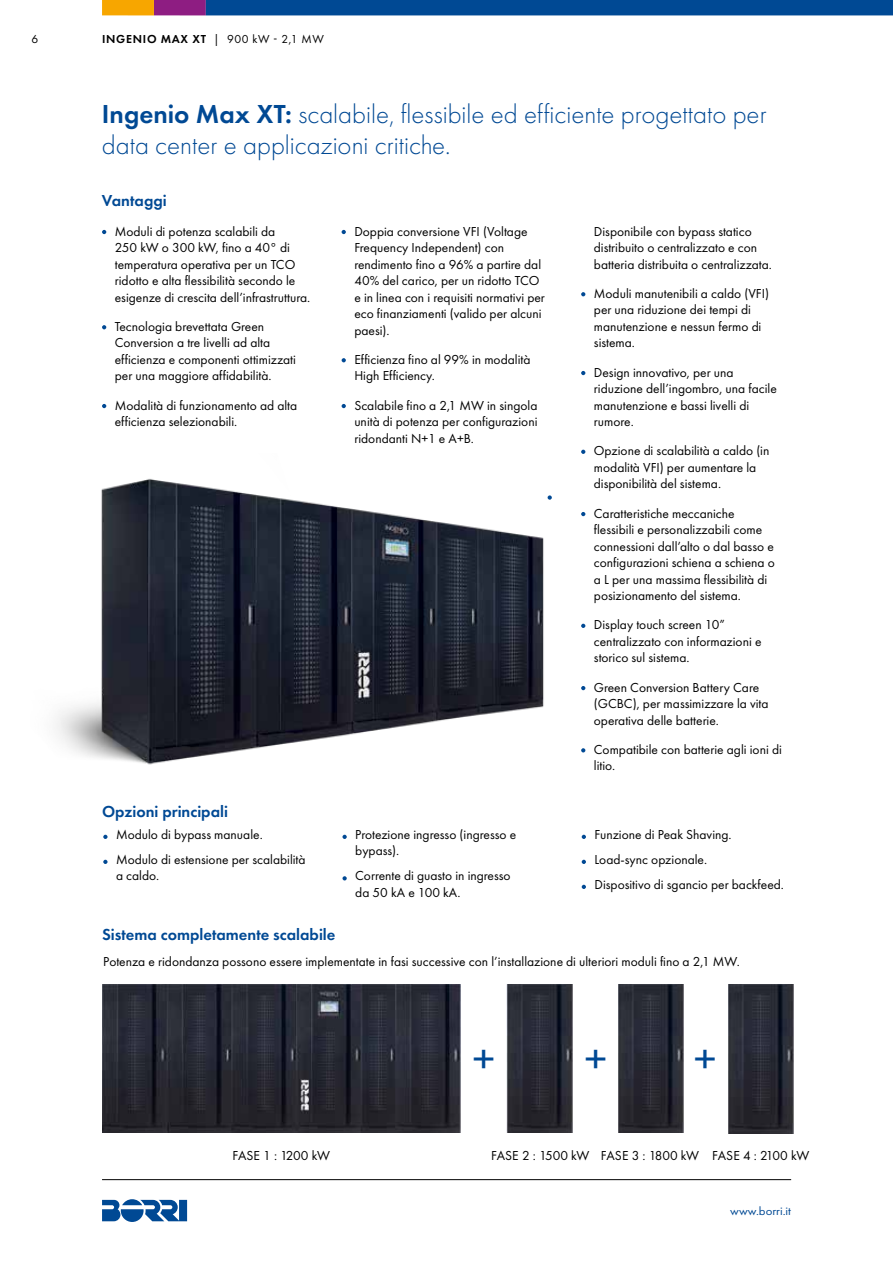
<style>
.page{position:relative;width:893px;height:1263px;background:#fff}
.page>*{position:absolute;margin:0;border:0;box-sizing:border-box;transform-origin:0 0}
.t1{font:45px "Futura PT";color:#004994}
.t2{font:300 27px/31.5px "Futura PT";color:#004994}
.t3{font:600 16.5px "Futura PT";color:#004994}
.t4{font:13.5px/16.5px "Futura PT";color:#000}
.t5{font:13.5px "Futura PT";letter-spacing:-.025em;color:#000}
.t6{font:600 12px "Futura PT";letter-spacing:.06em;color:#000}
.t7{font:12px "Futura PT";color:#004994;scale:1.07 1}
.t8{font:12px "Futura PT";color:#000}
.s1{font-weight:400}
.s2{font-weight:600}
</style>
<div class="page">
<svg style="left:103px;top:835px;width:5px;height:4px"></svg>
<svg style="left:103px;top:860px;width:5px;height:4px"></svg>
<svg style="left:342px;top:835px;width:5px;height:4px"></svg>
<svg style="left:342px;top:876px;width:5px;height:4px"></svg>
<svg style="left:582px;top:835px;width:4px;height:4px"></svg>
<svg style="left:582px;top:860px;width:4px;height:4px"></svg>
<svg style="left:582px;top:885px;width:4px;height:4px"></svg>
<svg style="left:102px;top:0;width:791px;height:15px;background:#194c89"></svg>
<svg style="left:102px;top:1199px;width:85px;height:23px"></svg>
<hr style="left:102px;top:1179px;width:689px;height:1px;background:#000">
<img style="left:102px;top:984px;width:358px;height:149px">
<img style="left:507px;top:984px;width:65px;height:149px">
<img style="left:618px;top:984px;width:66px;height:149px">
<img style="left:728px;top:985px;width:66px;height:148px">
<svg style="left:102px;top:230px;width:4px;height:4px"></svg>
<svg style="left:102px;top:325px;width:4px;height:4px"></svg>
<svg style="left:102px;top:404px;width:4px;height:4px"></svg>
<svg style="left:342px;top:230px;width:4px;height:4px"></svg>
<svg style="left:342px;top:358px;width:4px;height:4px"></svg>
<svg style="left:342px;top:404px;width:4px;height:4px"></svg>
<svg style="left:581px;top:292px;width:4px;height:4px"></svg>
<svg style="left:581px;top:371px;width:4px;height:4px"></svg>
<svg style="left:581px;top:450px;width:4px;height:3px"></svg>
<img style="left:56px;top:453px;width:530px;height:312px">
<p class="t8" style="left:31px;top:32px;width:8px">6</p>
<p class="t6" style="left:102px;top:32px;width:223px">INGENIO MAX XT <span class="s1">| 900 kW - 2,1 MW</span></p>
<h2 class="t2" style="left:102px;top:98px;width:666px"><span class="s2">Ingenio Max XT:</span> scalabile, flessibile ed efficiente progettato per data center e applicazioni critiche.</h2>
<p class="t3" style="left:102px;top:191px;width:66px">Vantaggi</p>
<p class="t4" style="left:115px;top:223px;width:197px">Moduli di potenza scalabili da<br>250 kW o 300 kW, fino a 40° di temperatura operativa per un TCO ridotto e alta flessibilità secondo le esigenze di crescita dell’infrastruttura.</p>
<p class="t4" style="left:115px;top:318px;width:183px">Tecnologia brevettata Green<br>Conversion a tre livelli ad alta efficienza e componenti ottimizzati per una maggiore affidabilità.</p>
<p class="t4" style="left:115px;top:397px;width:184px">Modalità di funzionamento ad alta efficienza selezionabili.</p>
<p class="t4" style="left:354px;top:223px;width:192px">Doppia conversione VFI (Voltage<br>Frequency Independent) con rendimento fino a 96% a partire dal<br>40% del carico, per un ridotto TCO e in linea con i requisiti normativi per eco finanziamenti (valido per alcuni paesi).</p>
<p class="t4" style="left:354px;top:351px;width:178px">Efficienza fino al 99% in modalità<br>High Efficiency.</p>
<p class="t4" style="left:354px;top:397px;width:185px;text-align:justify">Scalabile fino a 2,1 MW in singola unità di potenza per configurazioni ridondanti N+1 e A+B.</p>
<p class="t3" style="left:102px;top:801px;width:127px">Opzioni principali</p>
<p class="t4" style="left:116px;top:822px;width:191px;line-height:25px">Modulo di bypass manuale.<br>Modulo di estensione per scalabilità</p>
<p class="t4" style="left:116px;top:868px;width:45px">a caldo.</p>
<p class="t3" style="left:102px;top:924px;width:235px">Sistema completamente scalabile</p>
<p class="t4" style="left:355px;top:826px;width:162px">Protezione ingresso (ingresso e bypass).</p>
<p class="t4" style="left:355px;top:868px;width:157px">Corrente di guasto in ingresso da 50 kA e 100 kA.</p>
<p class="t4" style="left:594px;top:223px;width:180px">Disponibile con bypass statico distribuito o centralizzato e con batteria distribuita o centralizzata.</p>
<p class="t4" style="left:594px;top:285px;width:177px">Moduli manutenibili a caldo (VFI) per una riduzione dei tempi di manutenzione e nessun fermo di sistema.</p>
<p class="t4" style="left:594px;top:364px;width:184px">Design innovativo, per una riduzione dell’ingombro, una facile manutenzione e bassi livelli di rumore.</p>
<p class="t4" style="left:594px;top:443px;width:177px">Opzione di scalabilità a caldo (in modalità VFI) per aumentare la disponibilità del sistema.</p>
<p class="t4" style="left:594px;top:505px;width:182px">Caratteristiche meccaniche flessibili e personalizzabili come connessioni dall’alto o dal basso e configurazioni schiena a schiena o a L per una massima flessibilità di posizionamento del sistema.</p>
<p class="t4" style="left:594px;top:617px;width:169px">Display touch screen 10” centralizzato con informazioni e storico sul sistema.</p>
<p class="t4" style="left:594px;top:679px;width:176px">Green Conversion Battery Care (GCBC), per massimizzare la vita operativa delle batterie.</p>
<p class="t4" style="left:594px;top:741px;width:189px">Compatibile con batterie agli ioni di litio.</p>
<p class="t4" style="left:594px;top:822px;width:191px;line-height:25px">Funzione di Peak Shaving.<br>Load-sync opzionale.<br>Dispositivo di sgancio per backfeed.</p>
<p class="t4" style="left:103px;top:953px;width:638px">Potenza e ridondanza possono essere implementate in fasi successive con l’installazione di ulteriori moduli fino a 2,1 MW.</p>
<h1 class="t1" style="left:472px;top:1032px;width:24px">+</h1>
<h1 class="t1" style="left:584px;top:1032px;width:24px">+</h1>
<h1 class="t1" style="left:694px;top:1032px;width:24px">+</h1>
<p class="t5" style="left:232px;top:1148px;width:99px">FASE 1 : 1200 kW</p>
<p class="t4" style="left:491px;top:1147px;width:100px">FASE 2 : 1500 kW</p>
<p class="t4" style="left:601px;top:1147px;width:210px">FASE 3 : 1800 kW FASE 4 : 2100 kW</p>
<p class="t7" style="left:730px;top:1204px;width:58px">www.borri.it</p>
</div>
